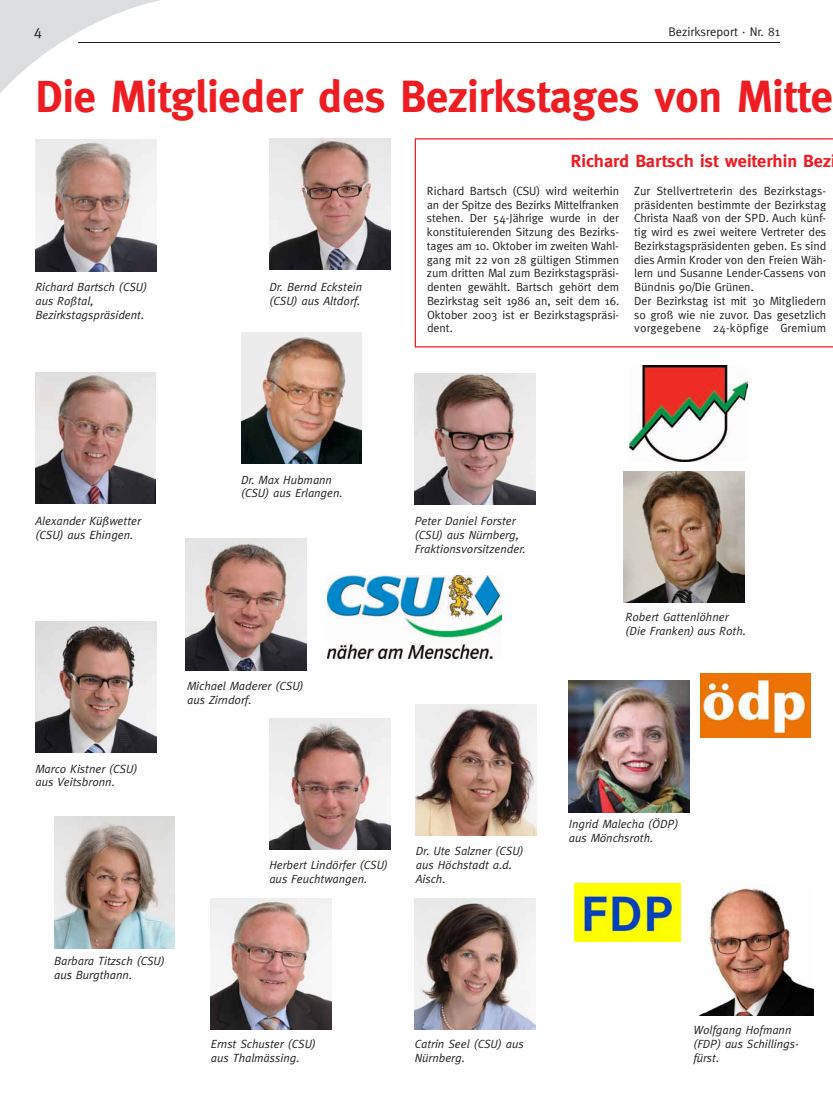
<style>
.page{position:relative;width:833px;height:1117px;background:#fff}
.page>*{position:absolute;margin:0;border:0;box-sizing:border-box;transform-origin:0 0}
.t1{font:700 45px "Meta";color:#ee1d23}
.t2{font:700 17.5px "Meta";color:#ee1d23;scale:1.05 1}
.t3{font:15px "Meta Caps";color:#231f20}
.t4{font:12.5px "Meta";color:#231f20}
.t5{font:11.88px/13.8px "Meta";color:#231f20;text-align:justify}
.t6{font:italic 11.88px/13.8px "Meta";color:#231f20}
</style>
<div class="page">
<svg style="left:0;top:0;width:160px;height:93px"></svg>
<hr style="left:78px;top:42px;width:702px;height:1px;background:#231f20">
<svg style="left:415px;top:138px;width:418px;height:209px"></svg>
<img style="left:35px;top:139px;width:121px;height:132px">
<img style="left:241px;top:332px;width:120px;height:131px">
<img style="left:35px;top:372px;width:121px;height:131px">
<img style="left:35px;top:621px;width:121px;height:131px">
<img style="left:269px;top:718px;width:121px;height:131px">
<img style="left:414px;top:898px;width:121px;height:131px">
<img style="left:416px;top:704px;width:120px;height:131px">
<img style="left:54px;top:816px;width:121px;height:131px">
<img style="left:211px;top:898px;width:120px;height:131px">
<img style="left:414px;top:373px;width:121px;height:132px">
<img style="left:185px;top:538px;width:121px;height:132px">
<img style="left:327px;top:575px;width:174px;height:83px">
<img style="left:269px;top:138px;width:121px;height:131px">
<img style="left:624px;top:471px;width:120px;height:131px">
<img style="left:568px;top:680px;width:121px;height:132px">
<img style="left:700px;top:888px;width:114px;height:127px">
<img style="left:630px;top:365px;width:118px;height:96px">
<img style="left:700px;top:673px;width:110px;height:64px">
<img style="left:574px;top:883px;width:106px;height:58px">
<p class="t3" style="left:34px;top:24px;width:10px">4</p>
<p class="t4" style="left:668px;top:25px;width:113px">Bezirksreport · Nr. 81</p>
<h1 class="t1" style="left:35px;top:70px;width:799px">Die Mitglieder des Bezirkstages von Mitte</h1>
<p class="t6" style="left:35px;top:280px;width:113px">Richard Bartsch (CSU) aus Roßtal,<br>Bezirkstagspräsident.</p>
<p class="t6" style="left:269px;top:280px;width:94px">Dr. Bernd Eckstein (CSU) aus Altdorf.</p>
<h2 class="t2" style="left:571px;top:151px;width:249px">Richard Bartsch ist weiterhin Bez</h2>
<p class="t5" style="left:427px;top:184px;width:194px">Richard Bartsch (CSU) wird weiterhin an der Spitze des Bezirks Mittelfranken stehen. Der 54-Jährige wurde in der konstituierenden Sitzung des Bezirks&shy;tages am 10. Oktober im zweiten Wahl&shy;gang mit 22 von 28 gültigen Stimmen zum dritten Mal zum Bezirkstagspräsi&shy;denten gewählt. Bartsch gehört dem Bezirkstag seit 1986 an, seit dem 16.<br>Oktober 2003 ist er Bezirkstagspräsi&shy;dent.</p>
<p class="t5" style="left:634px;top:184px;width:194px;text-align:left">Zur Stellvertreterin des Bezirkstags&shy;präsidenten bestimmte der Bezirkstag Christa Naaß von der SPD. Auch künf&shy;tig wird es zwei weitere Vertreter des Bezirkstagspräsidenten geben. Es sind dies Armin Kroder von den Freien Wäh&shy;lern und Susanne Lender-Cassens von Bündnis 90/Die Grünen.<br>Der Bezirkstag ist mit 30 Mitgliedern so groß wie nie zuvor. Das gesetzlich vorgegebene 24-köpfige Gremium</p>
<p class="t6" style="left:35px;top:514px;width:107px">Alexander Küßwetter (CSU) aus Ehingen.</p>
<p class="t6" style="left:241px;top:472px;width:103px">Dr. Max Hubmann (CSU) aus Erlangen.</p>
<p class="t6" style="left:415px;top:514px;width:112px">Peter Daniel Forster (CSU) aus Nürnberg,<br>Fraktionsvorsitzender.</p>
<p class="t6" style="left:35px;top:761px;width:103px">Marco Kistner (CSU) aus Veitsbronn.</p>
<p class="t6" style="left:187px;top:679px;width:118px">Michael Maderer (CSU) aus Zirndorf.</p>
<p class="t6" style="left:269px;top:857px;width:120px">Herbert Lindörfer (CSU) aus Feuchtwangen.</p>
<p class="t6" style="left:416px;top:844px;width:109px">Dr. Ute Salzner (CSU) aus Höchstadt a.d.<br>Aisch.</p>
<p class="t6" style="left:54px;top:954px;width:112px">Barbara Titzsch (CSU) aus Burgthann.</p>
<p class="t6" style="left:211px;top:1036px;width:106px">Ernst Schuster (CSU) aus Thalmässing.</p>
<p class="t6" style="left:415px;top:1036px;width:110px">Catrin Seel (CSU) aus<br>Nürnberg.</p>
<p class="t6" style="left:625px;top:610px;width:122px">Robert Gattenlöhner (Die Franken) aus Roth.</p>
<p class="t6" style="left:569px;top:816px;width:111px">Ingrid Malecha (ÖDP) aus Mönchsroth.</p>
<p class="t6" style="left:693px;top:1022px;width:107px">Wolfgang Hofmann (FDP) aus Schillings&shy;fürst.</p>
</div>
